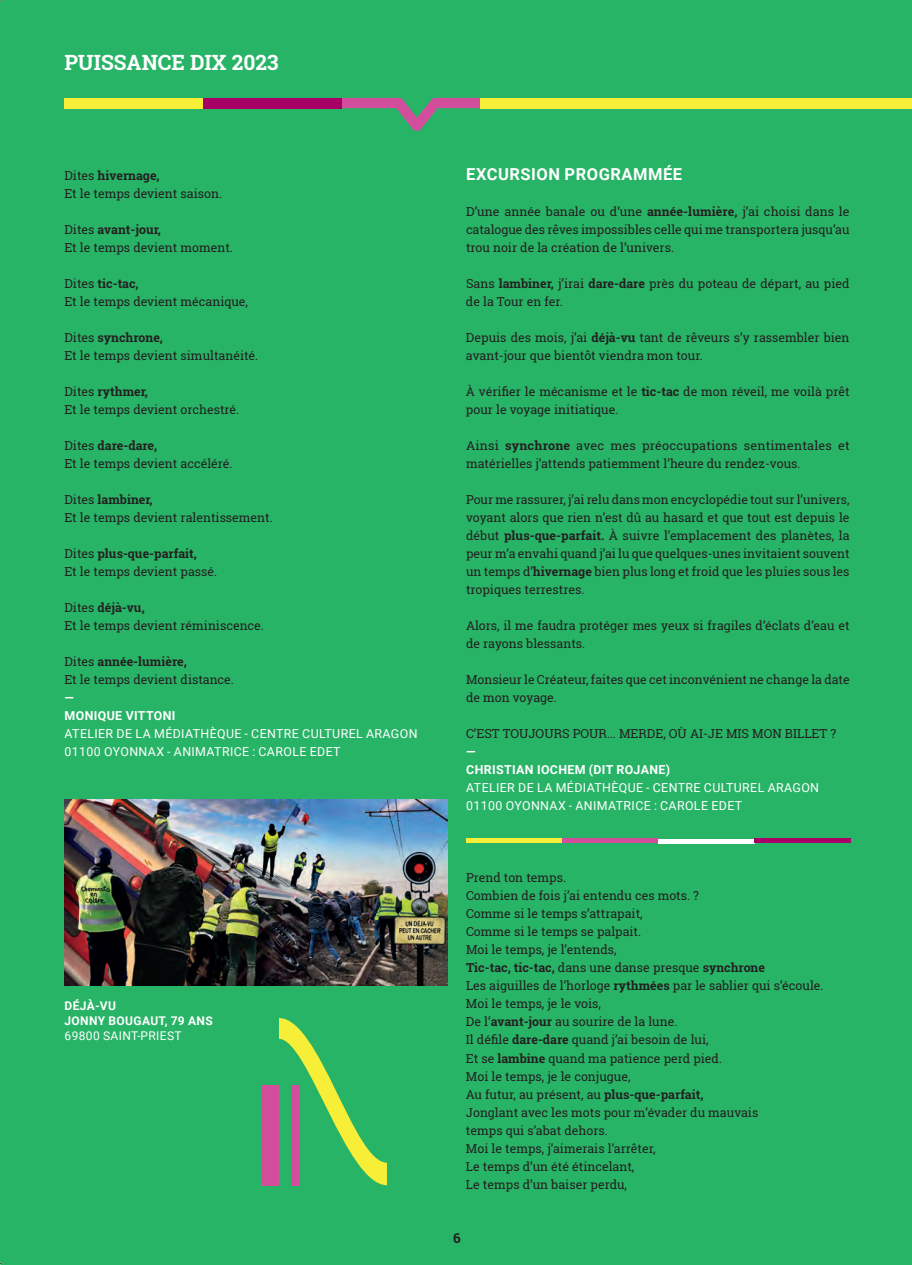
<style>
.page{position:relative;width:912px;height:1265px;background:#fff}
.page>*{position:absolute;margin:0;border:0;box-sizing:border-box;transform-origin:0 0}
.t1{font:700 21px "Roboto Slab";color:#fff}
.t2{font:700 16.5px "Roboto";letter-spacing:.03em;color:#fff}
.t3{font:700 13.5px "Roboto Slab";color:#231f20}
.t4{font:12.3px/18px "Roboto Slab";color:#231f20}
.t5{font:12.3px/18px "Roboto";letter-spacing:.03em;color:#fff}
.t6{font:700 12.3px/18px "Roboto";letter-spacing:.03em;color:#fff}
.t7{font:700 12px/15px "Roboto";letter-spacing:.03em;color:#fff}
.t8{font:12px "Roboto";letter-spacing:.03em;color:#fff}
.s1{font-weight:700}
</style>
<div class="page">
<div style="left:0;top:0;width:911px;height:1265px;background:#28b466"></div>
<svg style="left:341px;top:98px;width:139px;height:33px"></svg>
<div style="left:64px;top:98px;width:139px;height:10px;background:#f7ee37"></div>
<div style="left:203px;top:98px;width:138px;height:10px;background:#a80165"></div>
<div style="left:480px;top:98px;width:431px;height:10px;background:#f7ee37"></div>
<hr style="left:466px;top:839px;width:95px;height:4px;background:#f7ee37">
<hr style="left:561px;top:839px;width:96px;height:4px;background:#d24d9c">
<hr style="left:657px;top:839px;width:96px;height:4px;background:#fff">
<hr style="left:753px;top:839px;width:96px;height:4px;background:#a80165">
<svg style="left:279px;top:1018px;width:108px;height:167px"></svg>
<div style="left:262px;top:1085px;width:17px;height:100px;background:#d24d9c"></div>
<div style="left:291px;top:1085px;width:9px;height:100px;background:#d24d9c"></div>
<img style="left:64px;top:799px;width:384px;height:186px">
<h1 class="t1" style="left:64px;top:48px;width:215px">PUISSANCE DIX 2023</h1>
<p class="t4" style="left:64px;top:166px;width:159px">Dites <span class="s1">hivernage,<br></span>Et le temps devient saison.</p>
<p class="t4" style="left:64px;top:220px;width:170px">Dites <span class="s1">avant-jour,<br></span>Et le temps devient moment.</p>
<p class="t4" style="left:64px;top:274px;width:185px">Dites <span class="s1">tic-tac,<br></span>Et le temps devient mécanique,</p>
<p class="t4" style="left:64px;top:329px;width:195px">Dites <span class="s1">synchrone,<br></span>Et le temps devient simultanéité.</p>
<p class="t4" style="left:64px;top:383px;width:176px">Dites <span class="s1">rythmer,<br></span>Et le temps devient orchestré.</p>
<p class="t4" style="left:64px;top:437px;width:170px">Dites <span class="s1">dare-dare,<br></span>Et le temps devient accéléré.</p>
<p class="t4" style="left:64px;top:491px;width:210px">Dites <span class="s1">lambiner,<br></span>Et le temps devient ralentissement.</p>
<p class="t4" style="left:64px;top:545px;width:154px">Dites <span class="s1">plus-que-parfait,<br></span>Et le temps devient passé.</p>
<p class="t4" style="left:64px;top:599px;width:201px">Dites <span class="s1">déjà-vu,<br></span>Et le temps devient réminiscence.</p>
<p class="t4" style="left:64px;top:653px;width:171px">Dites <span class="s1">année-lumière,<br></span>Et le temps devient distance.</p>
<p class="t6" style="left:64px;top:688px;width:113px">—<br>MONIQUE VITTONI</p>
<p class="t5" style="left:65px;top:724px;width:354px">ATELIER DE LA MÉDIATHÈQUE - CENTRE CULTUREL ARAGON<br>01100 OYONNAX - ANIMATRICE : CAROLE EDET</p>
<p class="t7" style="left:65px;top:998px;width:150px">DÉJÀ-VU<br>JONNY BOUGAUT, 79 ANS</p>
<p class="t8" style="left:65px;top:1027px;width:118px">69800 SAINT-PRIEST</p>
<h2 class="t2" style="left:466px;top:163px;width:217px">EXCURSION PROGRAMMÉE</h2>
<p class="t4" style="left:466px;top:202px;width:385px;text-align:justify">D’une année banale ou d’une <span class="s1">année-lumière,</span> j’ai choisi dans le catalogue des rêves impossibles celle qui me transportera jusqu’au trou noir de la création de l’univers.</p>
<p class="t4" style="left:466px;top:274px;width:385px">Sans <span class="s1">lambiner,</span> j’irai <span class="s1">dare-dare</span> près du poteau de départ, au pied de la Tour en fer.</p>
<p class="t4" style="left:466px;top:328px;width:385px">Depuis des mois, j’ai <span class="s1">déjà-vu</span> tant de rêveurs s’y rassembler bien avant-jour que bientôt viendra mon tour.</p>
<p class="t4" style="left:466px;top:382px;width:385px">À vérifier le mécanisme et le <span class="s1">tic-tac</span> de mon réveil, me voilà prêt pour le voyage initiatique.</p>
<p class="t4" style="left:466px;top:436px;width:385px">Ainsi <span class="s1">synchrone</span> avec mes préoccupations sentimentales et matérielles j’attends patiemment l’heure du rendez-vous.</p>
<p class="t4" style="left:466px;top:490px;width:385px;text-align:justify">Pour me rassurer, j’ai relu dans mon encyclopédie tout sur l’univers, voyant alors que rien n’est dû au hasard et que tout est depuis le début <span class="s1">plus-que-parfait.</span> À suivre l’emplacement des planètes, la peur m’a envahi quand j’ai lu que quelques-unes invitaient souvent un temps d’<span class="s1">hivernage</span> bien plus long et froid que les pluies sous les tropiques terrestres.</p>
<p class="t4" style="left:466px;top:616px;width:385px">Alors, il me faudra protéger mes yeux si fragiles d’éclats d’eau et de rayons blessants.</p>
<p class="t4" style="left:466px;top:670px;width:385px">Monsieur le Créateur, faites que cet inconvénient ne change la date de mon voyage.</p>
<p class="t4" style="left:466px;top:724px;width:371px">C’EST TOUJOURS POUR... MERDE, OÙ AI-JE MIS MON BILLET ?</p>
<p class="t6" style="left:466px;top:742px;width:205px">—<br>CHRISTIAN IOCHEM (DIT ROJANE)</p>
<p class="t5" style="left:466px;top:778px;width:354px">ATELIER DE LA MÉDIATHÈQUE - CENTRE CULTUREL ARAGON<br>01100 OYONNAX - ANIMATRICE : CAROLE EDET</p>
<p class="t4" style="left:466px;top:869px;width:359px">Prend ton temps.<br>Combien de fois j’ai entendu ces mots. ?<br>Comme si le temps s’attrapait,<br>Comme si le temps se palpait.<br>Moi le temps, je l’entends,<br><span class="s1">Tic-tac, tic-tac,</span> dans une danse presque <span class="s1">synchrone<br></span>Les aiguilles de l’horloge <span class="s1">rythmées</span> par le sablier qui s’écoule.<br>Moi le temps, je le vois,<br>De l’<span class="s1">avant-jour</span> au sourire de la lune.<br>Il défile <span class="s1">dare-dare</span> quand j’ai besoin de lui,<br>Et se <span class="s1">lambine</span> quand ma patience perd pied.<br>Moi le temps, je le conjugue,<br>Au futur, au présent, au <span class="s1">plus-que-parfait,<br></span>Jonglant avec les mots pour m’évader du mauvais<br>temps qui s’abat dehors.<br>Moi le temps, j’aimerais l’arrêter,<br>Le temps d’un été étincelant,<br>Le temps d’un baiser perdu,</p>
<p class="t3" style="left:453px;top:1229px;width:9px">6</p>
</div>
